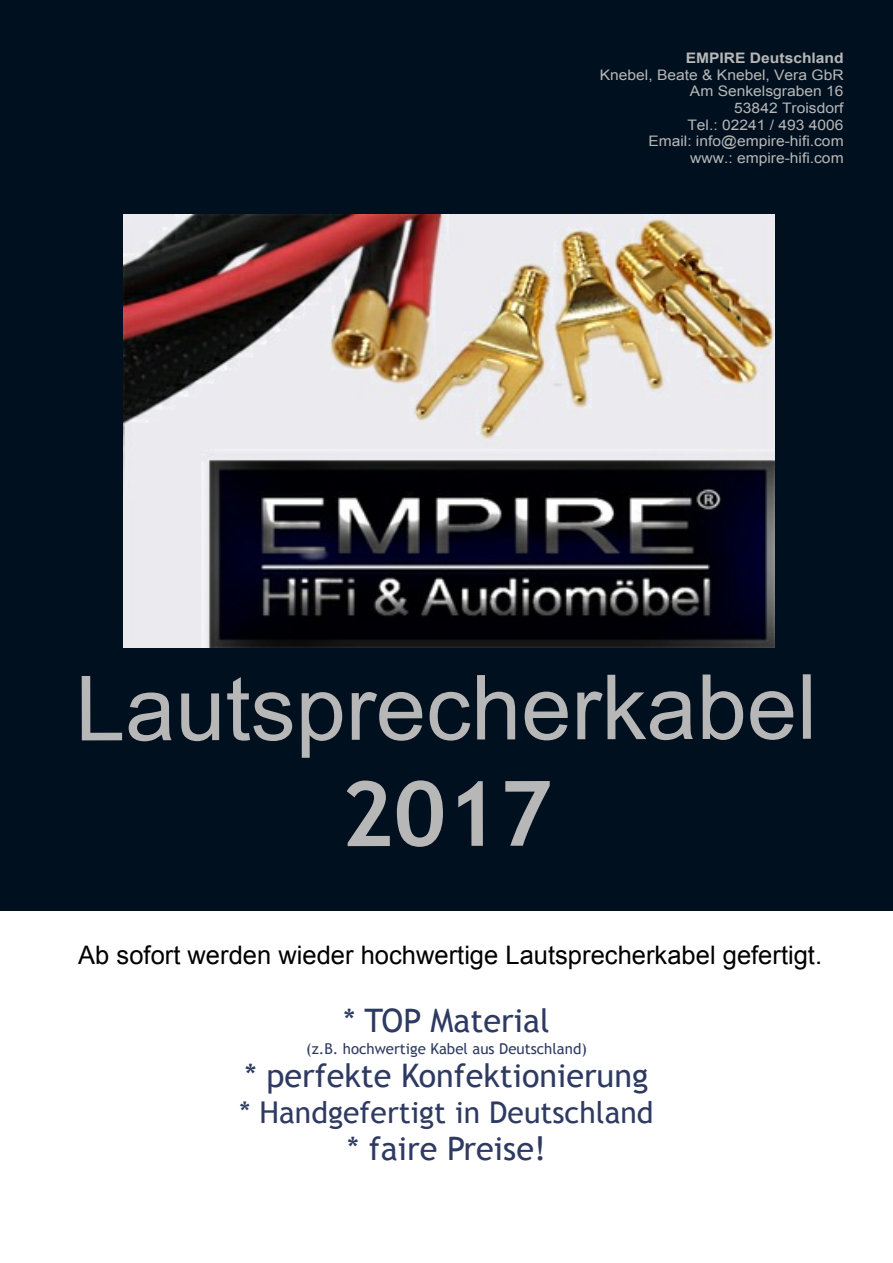
<style>
.page{position:relative;width:893px;height:1263px;background:#fff}
.page>*{position:absolute;margin:0;border:0;box-sizing:border-box;transform-origin:0 0}
.t1{font:90px "Arial";color:#b7b7b7}
.t2{font:700 90px "Trebuchet MS";color:#b7b7b7}
.t3{font:32.4px "Trebuchet MS";color:#2e3a61}
.t4{font:30px "Trebuchet MS";color:#2e3a61}
.t5{font:25.5px "Arial";color:#000}
.t6{font:15px "Trebuchet MS";color:#2e3a61}
.t7{font:14.55px/16.6px "Arial";color:#b7b7b7;text-align:right;scale:1.08 1}
.t8{font:700 14.55px "Arial";color:#b7b7b7;scale:1.08 1}
</style>
<div class="page">
<div style="left:0;top:0;width:893px;height:911px;background:#00101f"></div>
<img style="left:124px;top:215px;width:650px;height:432px">
<p class="t8" style="left:686px;top:53px;width:148px">EMPIRE Deutschland</p>
<p class="t7" style="left:600px;top:68px;width:227px">Knebel, Beate &amp; Knebel, Vera GbR<br>Am Senkelsgraben 16<br>53842 Troisdorf<br>Tel.: 02241 / 493 4006<br>Email: info@empire-hifi.com<br>www.: empire-hifi.com</p>
<h1 class="t1" style="left:75px;top:674px;width:744px">Lautsprecherkabel</h1>
<h1 class="t2" style="left:341px;top:780px;width:213px">2017</h1>
<h3 class="t5" style="left:78px;top:946px;width:745px">Ab sofort werden wieder hochwertige Lautsprecherkabel gefertigt.</h3>
<h2 class="t3" style="left:343px;top:1008px;width:208px">* TOP Material</h2>
<p class="t6" style="left:306px;top:1042px;width:282px">(z.B. hochwertige Kabel aus Deutschland)</p>
<h2 class="t3" style="left:245px;top:1063px;width:405px">* perfekte Konfektionierung</h2>
<h3 class="t4" style="left:240px;top:1100px;width:415px">* Handgefertigt in Deutschland</h3>
<h2 class="t3" style="left:347px;top:1136px;width:200px">* faire Preise!</h2>
</div>
